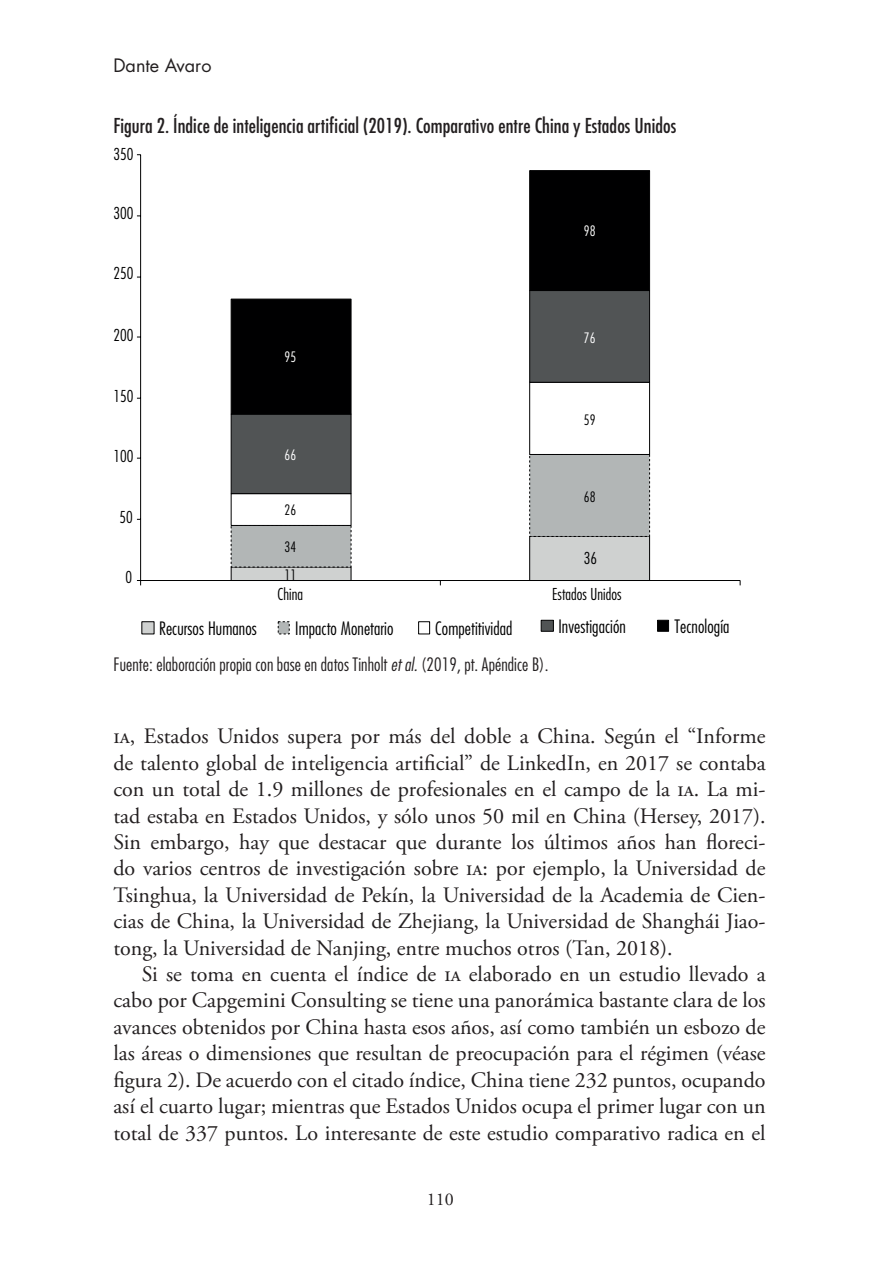
<style>
.page{position:relative;width:879px;height:1276px;background:#fff}
.page>*{position:absolute;margin:0;border:0;box-sizing:border-box;transform-origin:0 0}
.t1{font:22px/26.4px "Adobe Garamond Pro";color:#231f20;text-align:justify}
._10Titulo_tabla_graf{font:condensed 20px "Futura Std";letter-spacing:.005em;color:#231f20}
._10Fuente{font:300 condensed 18px "Futura Std";letter-spacing:.005em;color:#231f20}
.t2{font:300 condensed 18px "Futura Std";letter-spacing:.005em;color:#000001}
.t3{font:18px "Futura Std";color:#231f20}
.t4{font:18px "Adobe Garamond Pro";color:#231f20}
.t5{font:300 condensed 16px "Futura Std";letter-spacing:.005em;color:#000001}
.t6{font:300 condensed 14px "Futura Std";letter-spacing:.005em;color:#000001}
.t7{font:300 condensed 14px "Futura Std";letter-spacing:.005em;color:#fff}
.s1{font-style:italic}
</style>
<div class="page">
<svg style="left:136px;top:154px;width:605px;height:432px"></svg>
<div style="left:141px;top:621px;width:13px;height:13px;background:#cfd1d0;border:1px solid #000001"></div>
<div style="left:278px;top:621px;width:11px;height:13px;background:#b2b6b6"></div>
<div style="left:418px;top:621px;width:12px;height:13px;background:#fff;border:1px solid #000001"></div>
<div style="left:541px;top:620px;width:13px;height:11px;background:#515455;border:1px solid #000001"></div>
<div style="left:657px;top:620px;width:12px;height:11px;background:#000001;border:1px solid #000001"></div>
<p class="t3" style="left:113px;top:54px;width:100px">Dante Avaro</p>
<p class="_10Titulo_tabla_graf" style="left:113px;top:113px;width:564px">Figura 2. Índice de inteligencia artificial (2019). Comparativo entre China y Estados Unidos</p>
<p class="t5" style="left:113px;top:145px;width:22px">350</p>
<p class="t5" style="left:113px;top:204px;width:22px">300</p>
<p class="t5" style="left:113px;top:264px;width:22px">250</p>
<p class="t5" style="left:113px;top:325px;width:22px">200</p>
<p class="t5" style="left:113px;top:386px;width:22px">150</p>
<p class="t5" style="left:113px;top:446px;width:22px">100</p>
<p class="t5" style="left:119px;top:507px;width:15px">50</p>
<p class="t5" style="left:126px;top:567px;width:8px">0</p>
<p class="t7" style="left:584px;top:223px;width:13px">98</p>
<p class="t7" style="left:285px;top:349px;width:13px">95</p>
<p class="t7" style="left:285px;top:446px;width:13px">66</p>
<p class="t6" style="left:285px;top:501px;width:13px">26</p>
<p class="t6" style="left:285px;top:538px;width:13px">34</p>
<p class="t6" style="left:285px;top:566px;width:13px">11</p>
<p class="t7" style="left:584px;top:329px;width:13px">76</p>
<p class="t6" style="left:584px;top:411px;width:13px">59</p>
<p class="t6" style="left:584px;top:488px;width:13px">68</p>
<p class="t5" style="left:584px;top:548px;width:15px">36</p>
<p class="t5" style="left:277px;top:585px;width:27px">China</p>
<p class="t5" style="left:552px;top:585px;width:71px">Estados Unidos</p>
<p class="t2" style="left:159px;top:617px;width:99px">Recursos Humanos</p>
<p class="t2" style="left:295px;top:617px;width:100px">Impacto Monetario</p>
<p class="t2" style="left:435px;top:617px;width:79px">Competitividad</p>
<p class="t2" style="left:558px;top:616px;width:69px">Investigación</p>
<p class="t2" style="left:674px;top:616px;width:56px">Tecnología</p>
<p class="_10Fuente" style="left:113px;top:654px;width:436px">Fuente: elaboración propia con base en datos Tinholt <span class="s1">et al.</span> (2019, pt. Apéndice B).</p>
<p class="t1" style="left:113px;top:724px;width:654px">IA, Estados Unidos supera por más del doble a China. Según el “Informe de talento global de inteligencia artificial” de LinkedIn, en 2017 se contaba con un total de 1.9 millones de profesionales en el campo de la IA. La mi&shy;tad estaba en Estados Unidos, y sólo unos 50 mil en China (Hersey, 2017).<br>Sin embargo, hay que destacar que durante los últimos años han floreci&shy;do varios centros de investigación sobre IA: por ejemplo, la Universidad de Tsinghua, la Universidad de Pekín, la Universidad de la Academia de Cien‑ cias de China, la Universidad de Zhejiang, la Universidad de Shanghái Jiao&shy;tong, la Universidad de Nanjing, entre muchos otros (Tan, 2018).</p>
<p class="t1" style="left:113px;top:961px;width:654px;text-indent:28px">Si se toma en cuenta el índice de IA elaborado en un estudio llevado a cabo por Capgemini Consulting se tiene una panorámica bastante clara de los avances obtenidos por China hasta esos años, así como también un esbozo de las áreas o dimensiones que resultan de preocupación para el régimen (véase figura 2). De acuerdo con el citado índice, China tiene 232 puntos, ocupando así el cuarto lugar; mientras que Estados Unidos ocupa el primer lugar con un total de 337 puntos. Lo interesante de este estudio comparativo radica en el</p>
<p class="t4" style="left:427px;top:1188px;width:28px">110</p>
</div>
